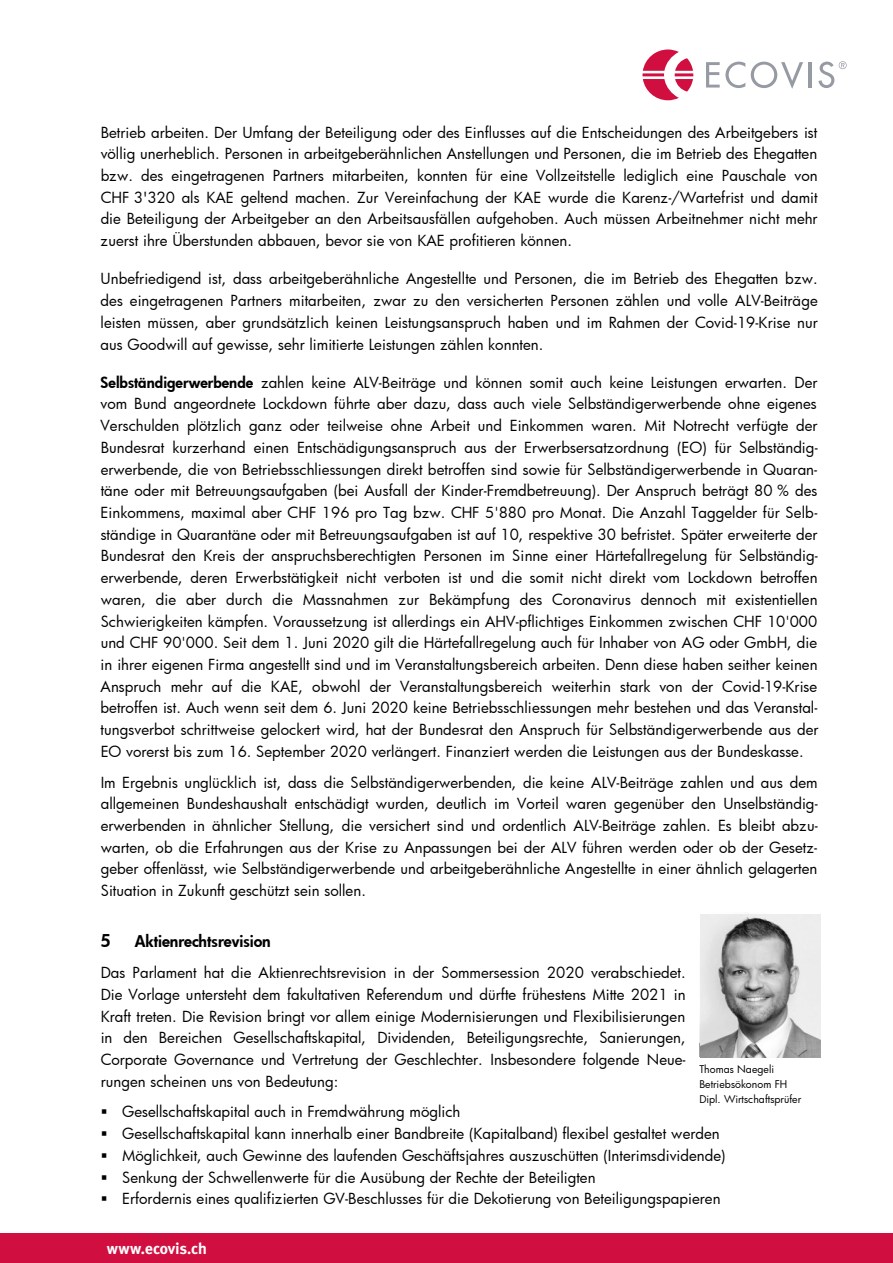
<style>
.page{position:relative;width:893px;height:1263px;background:#fff}
.page>*{position:absolute;margin:0;border:0;box-sizing:border-box;transform-origin:0 0}
.t1{font:800 17.25px "Futura";color:#000}
.t2{font:800 15.9px "Futura";color:#000}
.t3{font:700 15.75px "Meta";letter-spacing:.005em;color:#fff}
.t4{font:15px/21.8px "Futura";color:#000;text-align:justify}
.t5{font:10.5px/15.1px "Futura";color:#000}
.s1{font-weight:800}
</style>
<div class="page">
<img style="left:700px;top:914px;width:121px;height:144px">
<svg style="left:706px;top:62px;width:39px;height:26px"></svg>
<svg style="left:751px;top:62px;width:52px;height:27px"></svg>
<hr style="left:808px;top:62px;width:4px;height:26px;background:#969aa3">
<svg style="left:818px;top:61px;width:29px;height:27px"></svg>
<svg style="left:642px;top:50px;width:51px;height:50px"></svg>
<div style="left:0;top:1234px;width:893px;height:29px;background:#d10e40"></div>
<p class="t4" style="left:101px;top:121px;width:718px">Betrieb arbeiten. Der Umfang der Beteiligung oder des Einflusses auf die Entscheidungen des Arbeitgebers ist völlig unerheblich. Personen in arbeitgeberähnlichen Anstellungen und Personen, die im Betrieb des Ehegatten bzw. des eingetragenen Partners mitarbeiten, konnten für eine Vollzeitstelle lediglich eine Pauschale von CHF 3'320 als KAE geltend machen. Zur Vereinfachung der KAE wurde die Karenz-/Wartefrist und damit die Beteiligung der Arbeitgeber an den Arbeitsausfällen aufgehoben. Auch müssen Arbeitnehmer nicht mehr zuerst ihre Überstunden abbauen, bevor sie von KAE profitieren können.</p>
<p class="t4" style="left:101px;top:268px;width:719px">Unbefriedigend ist, dass arbeitgeberähnliche Angestellte und Personen, die im Betrieb des Ehegatten bzw. des eingetragenen Partners mitarbeiten, zwar zu den versicherten Personen zählen und volle ALV-Beiträge leisten müssen, aber grundsätzlich keinen Leistungsanspruch haben und im Rahmen der Covid-19-Krise nur aus Goodwill auf gewisse, sehr limitierte Leistungen zählen konnten.</p>
<p class="t4" style="left:101px;top:371px;width:719px"><span class="s1">Selbständigerwerbende</span> zahlen keine ALV-Beiträge und können somit auch keine Leistungen erwarten. Der vom Bund angeordnete Lockdown führte aber dazu, dass auch viele Selbständigerwerbende ohne eigenes Verschulden plötzlich ganz oder teilweise ohne Arbeit und Einkommen waren. Mit Notrecht verfügte der Bundesrat kurzerhand einen Entschädigungsanspruch aus der Erwerbsersatzordnung (EO) für Selbständig&shy;erwerbende, die von Betriebsschliessungen direkt betroffen sind sowie für Selbständigerwerbende in Quaran&shy;täne oder mit Betreuungsaufgaben (bei Ausfall der Kinder-Fremdbetreuung). Der Anspruch beträgt 80 % des Einkommens, maximal aber CHF 196 pro Tag bzw. CHF 5'880 pro Monat. Die Anzahl Taggelder für Selb&shy;ständige in Quarantäne oder mit Betreuungsaufgaben ist auf 10, respektive 30 befristet. Später erweiterte der Bundesrat den Kreis der anspruchsberechtigten Personen im Sinne einer Härtefallregelung für Selbständig&shy;erwerbende, deren Erwerbstätigkeit nicht verboten ist und die somit nicht direkt vom Lockdown betroffen waren, die aber durch die Massnahmen zur Bekämpfung des Coronavirus dennoch mit existentiellen Schwierigkeiten kämpfen. Voraussetzung ist allerdings ein AHV-pflichtiges Einkommen zwischen CHF 10'000 und CHF 90'000. Seit dem 1. Juni 2020 gilt die Härtefallregelung auch für Inhaber von AG oder GmbH, die in ihrer eigenen Firma angestellt sind und im Veranstaltungsbereich arbeiten. Denn diese haben seither keinen Anspruch mehr auf die KAE, obwohl der Veranstaltungsbereich weiterhin stark von der Covid-19-Krise betroffen ist. Auch wenn seit dem 6. Juni 2020 keine Betriebsschliessungen mehr bestehen und das Veranstal&shy;tungsverbot schrittweise gelockert wird, hat der Bundesrat den Anspruch für Selbständigerwerbende aus der EO vorerst bis zum 16. September 2020 verlängert. Finanziert werden die Leistungen aus der Bundeskasse.</p>
<p class="t4" style="left:101px;top:771px;width:719px">Im Ergebnis unglücklich ist, dass die Selbständigerwerbenden, die keine ALV-Beiträge zahlen und aus dem allgemeinen Bundeshaushalt entschädigt wurden, deutlich im Vorteil waren gegenüber den Unselbständig&shy;erwerbenden in ähnlicher Stellung, die versichert sind und ordentlich ALV-Beiträge zahlen. Es bleibt abzu&shy;warten, ob die Erfahrungen aus der Krise zu Anpassungen bei der ALV führen werden oder ob der Gesetz&shy;geber offenlässt, wie Selbständigerwerbende und arbeitgeberähnliche Angestellte in einer ähnlich gelagerten Situation in Zukunft geschützt sein sollen.</p>
<p class="t1" style="left:101px;top:929px;width:11px">5</p>
<p class="t2" style="left:135px;top:930px;width:138px">Aktienrechtsrevision</p>
<p class="t4" style="left:101px;top:961px;width:586px">Das Parlament hat die Aktienrechtsrevision in der Sommersession 2020 verabschiedet.<br>Die Vorlage untersteht dem fakultativen Referendum und dürfte frühestens Mitte 2021 in Kraft treten. Die Revision bringt vor allem einige Modernisierungen und Flexibilisierungen in den Bereichen Gesellschaftskapital, Dividenden, Beteiligungsrechte, Sanierungen, Corporate Governance und Vertretung der Geschlechter. Insbesondere folgende Neue&shy;rungen scheinen uns von Bedeutung:</p>
<p class="t4" style="left:101px;top:1101px;width:361px">▪ Gesellschaftskapital auch in Fremdwährung möglich</p>
<p class="t4" style="left:101px;top:1122px;width:620px">▪ Gesellschaftskapital kann innerhalb einer Bandbreite (Kapitalband) flexibel gestaltet werden</p>
<p class="t4" style="left:101px;top:1144px;width:626px">▪ Möglichkeit, auch Gewinne des laufenden Geschäftsjahres auszuschütten (Interimsdividende)</p>
<p class="t4" style="left:101px;top:1166px;width:496px">▪ Senkung der Schwellenwerte für die Ausübung der Rechte der Beteiligten</p>
<p class="t4" style="left:101px;top:1187px;width:621px">▪ Erfordernis eines qualifizierten GV-Beschlusses für die Dekotierung von Beteiligungspapieren</p>
<p class="t5" style="left:699px;top:1061px;width:104px">Thomas Naegeli<br>Betriebsökonom FH<br>Dipl. Wirtschaftsprüfer</p>
<p class="t3" style="left:107px;top:1235px;width:102px">www.ecovis.ch</p>
</div>
